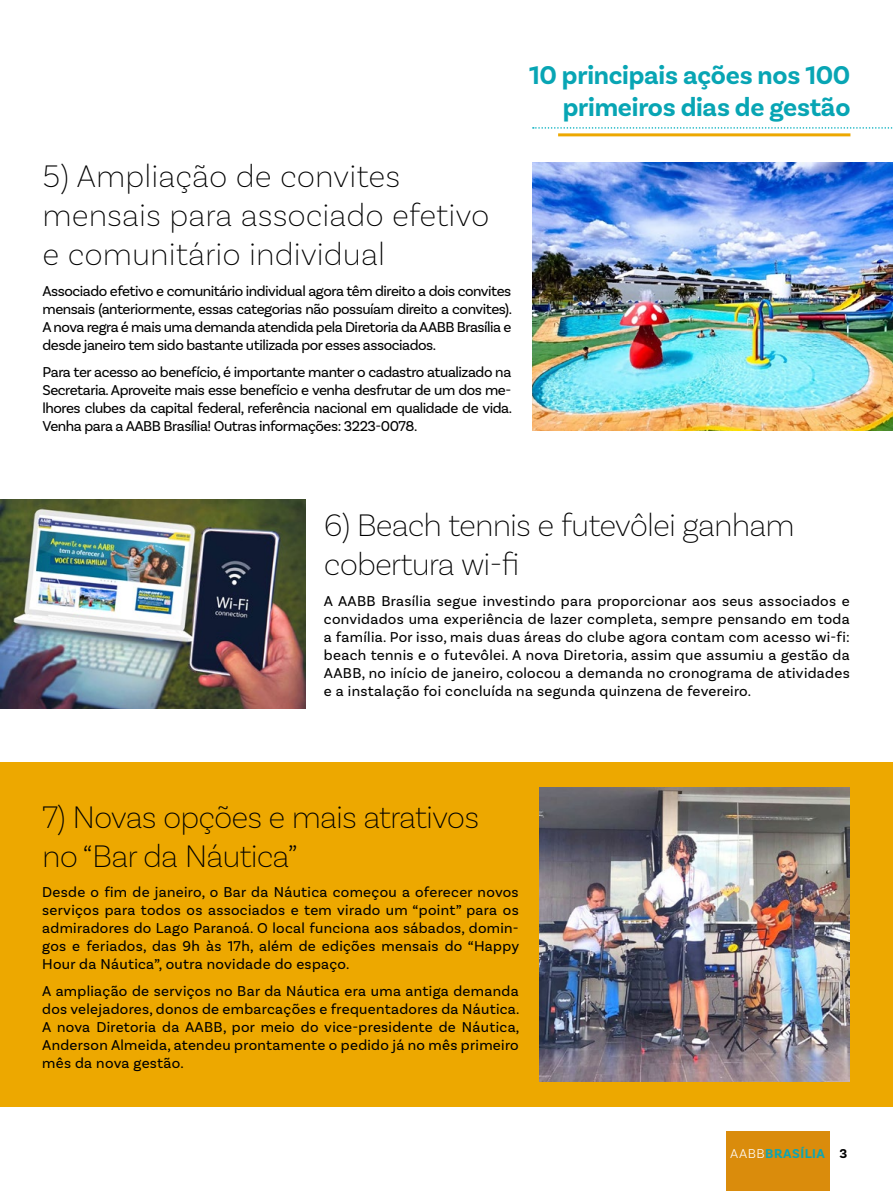
<style>
.page{position:relative;width:893px;height:1191px;background:#fff}
.page>*{position:absolute;margin:0;border:0;box-sizing:border-box;transform-origin:0 0}
.t1{font:200 33px/39px "Basic Sans";letter-spacing:-.03em;color:#000}
.t2{font:200 33px/39px "Basic Sans";color:#000}
.t3{font:700 27px/32.4px "Basic Sans";letter-spacing:-.01em;color:#08a5b4;text-align:right}
.t4{font:15px/18px "Basic Sans";letter-spacing:.015em;color:#000;text-align:justify}
.t5{font:700 13.5px "Basic Sans";letter-spacing:.04em;color:#0ca5b4}
.s1{font-weight:300;color:#fff}
.s2{color:#000}
</style>
<div class="page">
<div style="left:726px;top:1131px;width:103px;height:60px;background:#da8c0c"></div>
<div style="left:0;top:762px;width:893px;height:345px;background:#eda800"></div>
<svg style="left:533px;top:127px;width:360px;height:2px"></svg>
<hr style="left:558px;top:133px;width:292px;height:3px;background:#eda800">
<img style="left:532px;top:163px;width:361px;height:268px">
<img style="left:0;top:500px;width:305px;height:209px">
<img style="left:539px;top:787px;width:311px;height:294px">
<h1 class="t2" style="left:43px;top:156px;width:449px">5) Ampliação de convites mensais para associado efetivo e comunitário individual</h1>
<p class="t4" style="left:43px;top:282px;width:471px">Associado efetivo e comunitário individual agora têm direito a dois convites mensais (anteriormente, essas categorias não possuíam direito a convites).<br>A nova regra é mais uma demanda atendida pela Diretoria da AABB Brasília e desde janeiro tem sido bastante utilizada por esses associados.</p>
<p class="t4" style="left:43px;top:362px;width:471px">Para ter acesso ao benefício, é importante manter o cadastro atualizado na Secretaria. Aproveite mais esse benefício e venha desfrutar de um dos me&shy;lhores clubes da capital federal, referência nacional em qualidade de vida.<br>Venha para a AABB Brasília! Outras informações: 3223-0078.</p>
<h2 class="t3" style="left:529px;top:59px;width:323px">10 principais ações nos 100 primeiros dias de gestão</h2>
<h1 class="t1" style="left:324px;top:505px;width:472px">6) Beach tennis e futevôlei ganham cobertura wi-fi</h1>
<p class="t4" style="left:324px;top:591px;width:527px">A AABB Brasília segue investindo para proporcionar aos seus associados e convidados uma experiência de lazer completa, sempre pensando em toda a família. Por isso, mais duas áreas do clube agora contam com acesso wi-fi: beach tennis e o futevôlei. A nova Diretoria, assim que assumiu a gestão da AABB, no início de janeiro, colocou a demanda no cronograma de atividades e a instalação foi concluída na segunda quinzena de fevereiro.</p>
<h1 class="t1" style="left:42px;top:796px;width:438px">7) Novas opções e mais atrativos no “Bar da Náutica”</h1>
<p class="t4" style="left:42px;top:883px;width:478px">Desde o fim de janeiro, o Bar da Náutica começou a oferecer novos serviços para todos os associados e tem virado um “point” para os admiradores do Lago Paranoá. O local funciona aos sábados, domin&shy;gos e feriados, das 9h às 17h, além de edições mensais do “Happy Hour da Náutica”, outra novidade do espaço.</p>
<p class="t4" style="left:42px;top:981px;width:479px">A ampliação de serviços no Bar da Náutica era uma antiga demanda dos velejadores, donos de embarcações e frequentadores da Náutica.<br>A nova Diretoria da AABB, por meio do vice-presidente de Náutica, Anderson Almeida, atendeu prontamente o pedido já no mês primeiro mês da nova gestão.</p>
<p class="t5" style="left:730px;top:1145px;width:118px"><span class="s1">AABB</span>BRASÍLIA <span class="s2">3</span></p>
</div>
